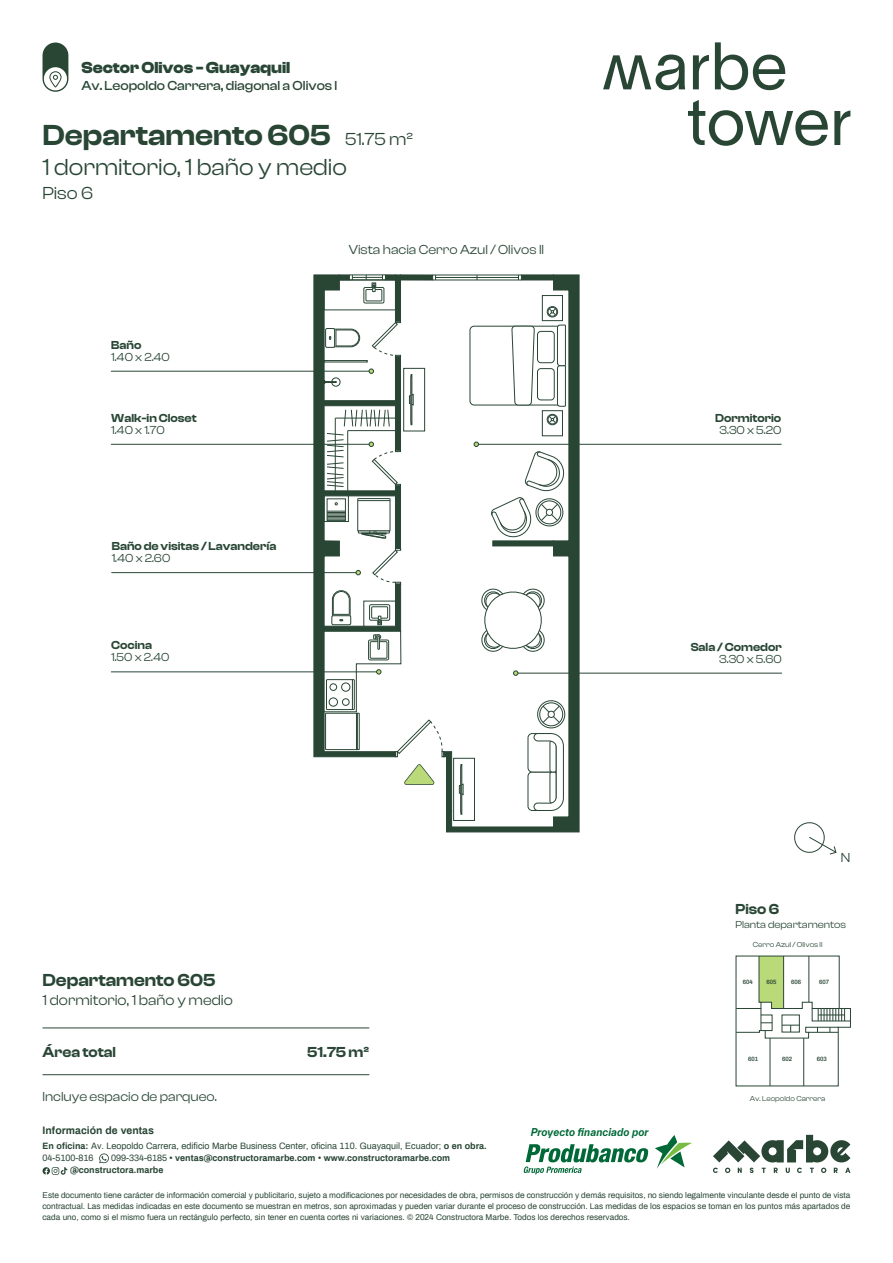
<style>
.page{position:relative;width:893px;height:1263px;background:#fff}
.page>*{position:absolute;margin:0;border:0;box-sizing:border-box;transform-origin:0 0}
.t1{font:600 30px "Clash Display";color:#294635}
.t2{font:24px "Clash Display";color:#294635}
.t3{font:600 18px "Clash Display";color:#294635}
.t4{font:18px "Clash Display";color:#294635}
.t5{font:700 16.5px "Clash Display";color:#294635}
.t6{font:15px "Clash Display";color:#294635}
.t7{font:600 15px "Clash Display";color:#294635}
.t8{font:13.5px "Clash Display";color:#294635}
.t9{font:500 13.5px "Clash Display";color:#294635}
.t10{font:600 12px "Clash Display";color:#294635}
.t11{font:12px "Clash Display";color:#294635}
.t12{font:italic 700 10.5px "TWK Everett";letter-spacing:.015em;color:#006937;scale:.9 1}
.t13{font:700 10.5px "Archivo";color:#294635}
.t14{font:10.5px "Clash Display";color:#294635}
.t15{font:9px/12px "Archivo";color:#294635}
.t16{font:700 9px/12px "Archivo";color:#294635}
.t17{font:8.25px/11.2px "Archivo";color:#294635;text-align:justify}
.t18{font:7.5px "Clash Display";color:#294635}
.t19{font:600 6px "Archivo";color:#294635}
.s1{font-weight:700}
.s2{font-weight:400}
</style>
<div class="page">
<svg style="left:693px;top:55px;width:16px;height:34px"></svg>
<svg style="left:715px;top:42px;width:70px;height:48px"></svg>
<svg style="left:603px;top:55px;width:82px;height:35px"></svg>
<svg style="left:834px;top:111px;width:16px;height:34px"></svg>
<svg style="left:688px;top:100px;width:140px;height:46px"></svg>
<div style="left:43px;top:43px;width:25px;height:49px;background:#294635;border-radius:13px"></div>
<div style="left:44px;top:67px;width:23px;height:23px;background:#fff;border-radius:50%"></div>
<svg style="left:49px;top:71px;width:13px;height:17px"></svg>
<svg style="left:523px;top:1144px;width:126px;height:30px"></svg>
<svg style="left:655px;top:1135px;width:37px;height:34px"></svg>
<svg style="left:713px;top:1135px;width:137px;height:38px"></svg>
<svg style="left:99px;top:1153px;width:10px;height:10px"></svg>
<svg style="left:43px;top:1167px;width:24px;height:8px"></svg>
<svg style="left:735px;top:955px;width:116px;height:132px"></svg>
<svg style="left:794px;top:822px;width:43px;height:33px"></svg>
<hr style="left:43px;top:1027px;width:326px;height:1px;background:#294635">
<hr style="left:43px;top:1074px;width:326px;height:1px;background:#294635">
<svg style="left:446px;top:274px;width:134px;height:559px"></svg>
<svg style="left:492px;top:540px;width:62px;height:6px"></svg>
<div style="left:521px;top:275px;width:32px;height:5px;background:#294635"></div>
<div style="left:528px;top:772px;width:25px;height:38px;background:#fff;border-radius:4px"></div>
<div style="left:528px;top:772px;width:25px;height:39px;border:1px solid #294635;border-radius:4px"></div>
<div style="left:528px;top:733px;width:25px;height:39px;background:#fff;border-radius:4px"></div>
<div style="left:528px;top:733px;width:25px;height:39px;border:1px solid #294635;border-radius:4px"></div>
<svg style="left:480px;top:587px;width:66px;height:66px"></svg>
<svg style="left:534px;top:698px;width:32px;height:113px"></svg>
<hr style="left:433px;top:280px;width:88px;height:1px;background:#294635">
<hr style="left:433px;top:275px;width:88px;height:1px;background:#294635">
<hr style="left:436px;top:277px;width:82px;height:1px;background:#294635">
<hr style="left:516px;top:673px;width:266px;height:1px;background:#294635">
<svg style="left:513px;top:670px;width:5px;height:6px"></svg>
<hr style="left:476px;top:444px;width:305px;height:1px;background:#294635">
<svg style="left:469px;top:290px;width:97px;height:249px"></svg>
<hr style="left:112px;top:572px;width:246px;height:1px;background:#294635">
<hr style="left:111px;top:671px;width:268px;height:1px;background:#294635">
<hr style="left:111px;top:444px;width:260px;height:1px;background:#294635">
<hr style="left:111px;top:371px;width:260px;height:1px;background:#294635">
<svg style="left:313px;top:274px;width:139px;height:538px"></svg>
<div style="left:453px;top:758px;width:22px;height:63px;background:#fff;border:1px solid #294635"></div>
<svg style="left:459px;top:764px;width:5px;height:51px"></svg>
<h3 class="t5" style="left:81px;top:58px;width:210px">Sector Olivos - Guayaquil</h3>
<h3 class="t9" style="left:81px;top:78px;width:257px">Av. Leopoldo Carrera, diagonal a Olivos I</h3>
<h1 class="t1" style="left:43px;top:118px;width:290px">Departamento 605</h1>
<h2 class="t2" style="left:43px;top:153px;width:306px">1 dormitorio, 1 baño y medio</h2>
<h3 class="t4" style="left:345px;top:129px;width:69px">51.75 m²</h3>
<h3 class="t4" style="left:43px;top:183px;width:52px">Piso 6</h3>
<h3 class="t10" style="left:111px;top:338px;width:32px">Baño</h3>
<h3 class="t11" style="left:111px;top:350px;width:60px">1.40 x 2.40</h3>
<h3 class="t10" style="left:111px;top:411px;width:87px">Walk-in Closet</h3>
<h3 class="t11" style="left:111px;top:423px;width:55px">1.40 x 1.70</h3>
<h3 class="t10" style="left:112px;top:540px;width:166px">Baño de visitas / Lavandería</h3>
<h3 class="t11" style="left:112px;top:551px;width:60px">1.40 x 2.60</h3>
<h3 class="t10" style="left:111px;top:639px;width:42px">Cocina</h3>
<h3 class="t11" style="left:111px;top:651px;width:60px">1.50 x 2.40</h3>
<h3 class="t8" style="left:349px;top:242px;width:197px">Vista hacia Cerro Azul / Olivos II</h3>
<h3 class="t10" style="left:715px;top:411px;width:68px">Dormitorio</h3>
<h3 class="t11" style="left:720px;top:423px;width:63px">3.30 x 5.20</h3>
<h3 class="t10" style="left:691px;top:640px;width:93px">Sala / Comedor</h3>
<h3 class="t11" style="left:719px;top:652px;width:64px">3.30 x 5.60</h3>
<h3 class="t3" style="left:43px;top:970px;width:175px">Departamento 605</h3>
<h3 class="t6" style="left:43px;top:992px;width:192px">1 dormitorio, 1 baño y medio</h3>
<h3 class="t7" style="left:43px;top:1043px;width:75px">Área total</h3>
<h3 class="t8" style="left:43px;top:1089px;width:176px">Incluye espacio de parqueo.</h3>
<p class="t13" style="left:43px;top:1123px;width:113px">Información de ventas</p>
<h3 class="t7" style="left:307px;top:1043px;width:63px">51.75 m²</h3>
<p class="t15" style="left:43px;top:1140px;width:446px"><span class="s1">En oficina:</span> Av. Leopoldo Carrera, edificio Marbe Business Center, oficina 110. Guayaquil, Ecuador; <span class="s1">o en obra.<br></span>04-5100-816</p>
<p class="t16" style="left:70px;top:1152px;width:382px;text-indent:41px"><span class="s2">099-334-6185</span> • ventas@constructoramarbe.com • www.constructoramarbe.com @constructora.marbe</p>
<p class="t12" style="left:531px;top:1125px;width:132px">Proyecto financiado por</p>
<h3 class="t8" style="left:841px;top:850px;width:11px">N</h3>
<h3 class="t7" style="left:735px;top:901px;width:45px">Piso 6</h3>
<p class="t18" style="left:753px;top:940px;width:71px">Cerro Azul / Olivos II</p>
<p class="t14" style="left:735px;top:918px;width:112px">Planta departamentos</p>
<p class="t19" style="left:743px;top:977px;width:12px">604</p>
<p class="t19" style="left:766px;top:977px;width:12px">605</p>
<p class="t19" style="left:791px;top:977px;width:12px">606</p>
<p class="t19" style="left:819px;top:977px;width:12px">607</p>
<p class="t19" style="left:748px;top:1054px;width:12px">601</p>
<p class="t19" style="left:782px;top:1054px;width:12px">602</p>
<p class="t19" style="left:817px;top:1054px;width:12px">603</p>
<p class="t18" style="left:750px;top:1094px;width:77px">Av. Leopoldo Carrera</p>
<p class="t17" style="left:43px;top:1189px;width:809px">Este documento tiene carácter de información comercial y publicitario, sujeto a modificaciones por necesidades de obra, permisos de construcción y demás requisitos, no siendo legalmente vinculante desde el punto de vista contractual. Las medidas indicadas en este documento se muestran en metros, son aproximadas y pueden variar durante el proceso de construcción. Las medidas de los espacios se toman en los puntos más apartados de cada uno, como si el mismo fuera un rectángulo perfecto, sin tener en cuenta cortes ni variaciones. © 2024 Constructora Marbe. Todos los derechos reservados.</p>
</div>
